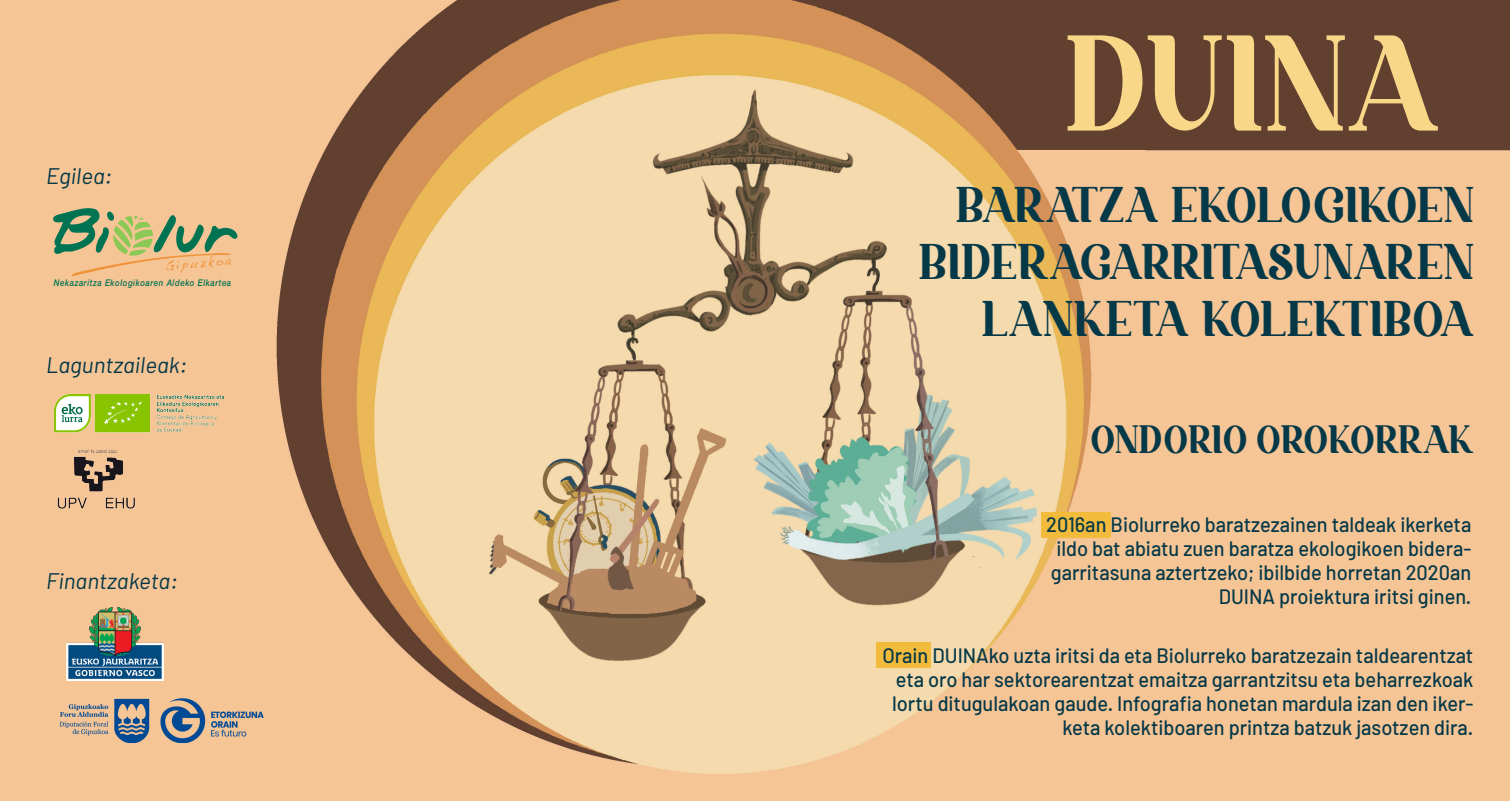
<style>
.page{position:relative;width:1510px;height:801px;background:#fff}
.page>*{position:absolute;margin:0;border:0;box-sizing:border-box;transform-origin:0 0}
.t1{font:146.88px "Embryotic";letter-spacing:.035em;color:#f9d788;scale:.88 1}
.t2{font:54.12px "Embryotic";letter-spacing:.04em;color:#063948;scale:.88 1}
.t3{font:42.75px "Embryotic";letter-spacing:.04em;color:#063948;scale:.88 1}
.t4{font:italic 22.5px "Barlow";color:#063948}
.t5{font:500 20.75px/24px "Barlow";color:#063948;text-align:right;scale:.96 1}
.t6{font:italic 500 9.25px "Helvetica Neue";letter-spacing:.07em;color:#007353;scale:.85 1}
</style>
<div class="page">
<img style="left:0;top:0;width:1509px;height:801px">
<svg style="left:53px;top:208px;width:184px;height:68px"></svg>
<div style="left:1041px;top:512px;width:69px;height:25px;background:#f2bb3c"></div>
<div style="left:876px;top:643px;width:54px;height:25px;background:#f2bb3c"></div>
<img style="left:66px;top:607px;width:97px;height:59px">
<img style="left:42px;top:666px;width:237px;height:110px">
<img style="left:53px;top:446px;width:86px;height:66px">
<img style="left:53px;top:395px;width:172px;height:38px">
<p class="t4" style="left:46px;top:162px;width:68px">Egilea:</p>
<p class="t6" style="left:54px;top:277px;width:210px">Nekazaritza Ekologikoaren Aldeko Elkartea</p>
<p class="t4" style="left:46px;top:351px;width:143px">Laguntzaileak:</p>
<p class="t4" style="left:46px;top:567px;width:133px">Finantzaketa:</p>
<p class="t1" style="left:1067px;top:14px;width:422px">DUINA</p>
<p class="t2" style="left:956px;top:179px;width:588px">BARATZA EKOLOGIKOEN</p>
<p class="t2" style="left:920px;top:236px;width:630px">BIDERAGARRITASUNAREN</p>
<p class="t2" style="left:983px;top:293px;width:559px">LANKETA KOLEKTIBOA</p>
<p class="t3" style="left:1091px;top:419px;width:435px">ONDORIO OROKORRAK</p>
<p class="t5" style="left:1046px;top:512px;width:444px">2016an Biolurreko baratzezainen taldeak ikerketa ildo bat abiatu zuen baratza ekologikoen bidera&shy;garritasuna aztertzeko; ibilbide horretan 2020an DUINA proiektura iritsi ginen.</p>
<p class="t5" style="left:882px;top:643px;width:617px">Orain DUINAko uzta iritsi da eta Biolurreko baratzezain taldearentzat eta oro har sektorearentzat emaitza garrantzitsu eta beharrezkoak lortu ditugulakoan gaude. Infografia honetan mardula izan den iker&shy;keta kolektiboaren printza batzuk jasotzen dira.</p>
</div>
